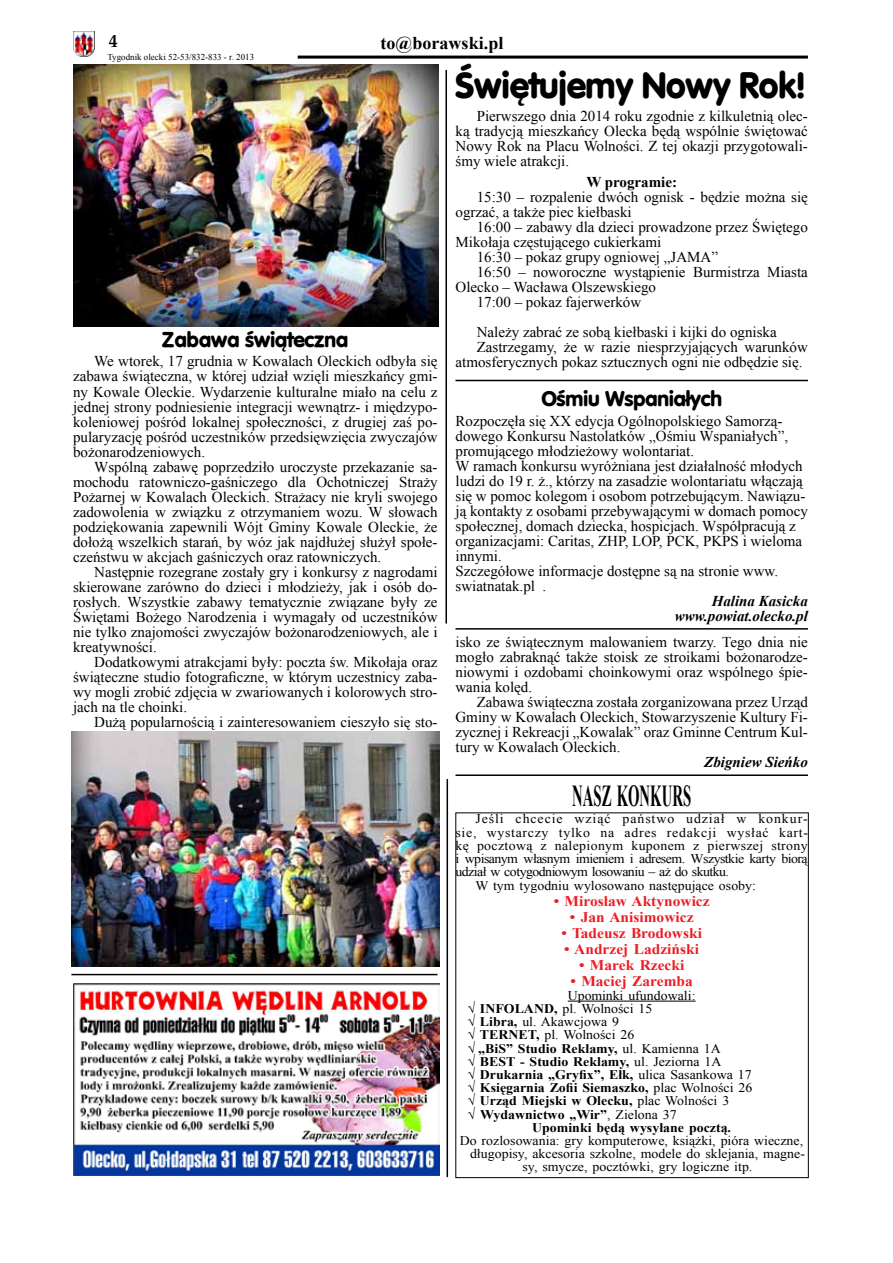
<style>
.page{position:relative;width:893px;height:1263px;background:#fff}
.page>*{position:absolute;margin:0;border:0;box-sizing:border-box;transform-origin:0 0}
.t1{font:700 36px "Vogue";color:#000}
.t2{font:700 30.45px "Times New Roman";letter-spacing:.005em;color:#000;scale:.48 1}
.t3{font:700 21px "Vogue";color:#000}
.t4{font:700 18px "Times New Roman";letter-spacing:.005em;color:#000}
.t5{font:700 18px "Palm Springs";color:#000}
.t6{font:15px/15px "Times New Roman";color:#000;text-align:justify}
.t7{font:italic 700 15px/15px "Times New Roman";color:#000;text-align:right}
.t8{font:700 15px "Times New Roman";color:#000}
.t9{font:700 14.7px "Times New Roman";color:#ed1d24;scale:1.05 1}
.t10{font:13.2px "Times New Roman";color:#000;scale:1.05 1}
.t11{font:700 13.2px "Times New Roman";color:#000;scale:1.05 1}
.t12{font:13.2px "Times New Roman";letter-spacing:-.04em;color:#000;scale:1.05 1}
.t13{font:13.2px "Times New Roman";letter-spacing:.05em;color:#000;scale:1.05 1}
.t14{font:13.2px "Times New Roman";letter-spacing:.025em;color:#000;scale:1.05 1}
.t15{font:13.2px "Times New Roman";letter-spacing:.07em;color:#000;scale:1.05 1}
.t16{font:9px "Times New Roman";color:#000}
.s1{font-weight:700}
.s2{font-weight:400}
</style>
<div class="page">
<img style="left:73px;top:32px;width:21px;height:25px">
<hr style="left:298px;top:56px;width:510px;height:3px;background:#000">
<div style="left:455px;top:812px;width:354px;height:366px;border:1px solid #000"></div>
<hr style="left:568px;top:1001px;width:128px;height:1px;background:#000">
<img style="left:73px;top:983px;width:366px;height:193px">
<hr style="left:455px;top:774px;width:353px;height:2px;background:#000">
<hr style="left:71px;top:974px;width:366px;height:1px;background:#000">
<img style="left:73px;top:65px;width:365px;height:261px">
<img style="left:71px;top:731px;width:368px;height:236px">
<hr style="left:455px;top:380px;width:353px;height:1px;background:#000">
<hr style="left:445px;top:70px;width:2px;height:553px;background:#000">
<hr style="left:455px;top:628px;width:353px;height:2px;background:#000">
<hr style="left:447px;top:779px;width:1px;height:398px;background:#000">
<p class="t5" style="left:109px;top:30px;width:10px">4</p>
<p class="t4" style="left:381px;top:31px;width:124px">to@borawski.pl</p>
<p class="t16" style="left:107px;top:51px;width:148px">Tygodnik olecki 52-53/832-833 - r. 2013</p>
<h1 class="t1" style="left:455px;top:62px;width:354px">Świętujemy Nowy Rok!</h1>
<p class="t6" style="left:455px;top:108px;width:354px;text-indent:21px">Pierwszego dnia 2014 roku zgodnie z kilkuletnią olec&shy;ką tradycją mieszkańcy Olecka będą wspólnie świętować Nowy Rok na Placu Wolności. Z tej okazji przygotowali&shy;śmy wiele atrakcji.</p>
<p class="t8" style="left:586px;top:171px;width:92px">W programie:</p>
<p class="t6" style="left:455px;top:189px;width:354px;text-indent:21px">15:30 – rozpalenie dwóch ognisk - będzie można się ogrzać, a także piec kiełbaski</p>
<p class="t6" style="left:477px;top:219px;width:333px">16:00 – zabawy dla dzieci prowadzone przez Świętego</p>
<p class="t6" style="left:455px;top:234px;width:207px">Mikołaja częstującego cukierkami</p>
<p class="t6" style="left:477px;top:249px;width:243px">16:30 – pokaz grupy ogniowej „JAMA”</p>
<p class="t6" style="left:477px;top:264px;width:333px">16:50 – noworoczne wystąpienie Burmistrza Miasta</p>
<p class="t6" style="left:455px;top:279px;width:202px">Olecko – Wacława Olszewskiego</p>
<p class="t6" style="left:477px;top:294px;width:166px">17:00 – pokaz fajerwerków</p>
<p class="t6" style="left:477px;top:324px;width:301px">Należy zabrać ze sobą kiełbaski i kijki do ogniska</p>
<p class="t6" style="left:477px;top:339px;width:333px">Zastrzegamy, że w razie niesprzyjających warunków</p>
<p class="t6" style="left:455px;top:354px;width:348px">atmosferycznych pokaz sztucznych ogni nie odbędzie się.</p>
<h3 class="t3" style="left:541px;top:385px;width:182px">Ośmiu Wspaniałych</h3>
<p class="t6" style="left:455px;top:413px;width:354px;text-align:left">Rozpoczęła się XX edycja Ogólnopolskiego Samorzą&shy;dowego Konkursu Nastolatków „Ośmiu Wspaniałych”, promującego młodzieżowy wolontariat.<br>W ramach konkursu wyróżniana jest działalność młodych ludzi do 19 r. ż., którzy na zasadzie wolontariatu włączają się w pomoc kolegom i osobom potrzebującym. Nawiązu&shy;ją kontakty z osobami przebywającymi w domach pomocy społecznej, domach dziecka, hospicjach. Współpracują z organizacjami: Caritas, ZHP, LOP, PCK, PKPS i wieloma innymi.<br>Szczegółowe informacje dostępne są na stronie www. swiatnatak.pl .</p>
<p class="t7" style="left:675px;top:593px;width:135px">Halina Kasicka www.powiat.olecko.pl</p>
<p class="t6" style="left:455px;top:635px;width:354px">isko ze świątecznym malowaniem twarzy. Tego dnia nie mogło zabraknąć także stoisk ze stroikami bożonarodze&shy;niowymi i ozdobami choinkowymi oraz wspólnego śpie&shy;wania kolęd.</p>
<p class="t6" style="left:455px;top:695px;width:354px;text-indent:21px">Zabawa świąteczna została zorganizowana przez Urząd Gminy w Kowalach Oleckich, Stowarzyszenie Kultury Fi&shy;zycznej i Rekreacji „Kowalak” oraz Gminne Centrum Kul&shy;tury w Kowalach Oleckich.</p>
<p class="t7" style="left:704px;top:754px;width:105px">Zbigniew Sieńko</p>
<h3 class="t3" style="left:162px;top:326px;width:187px">Zabawa świąteczna</h3>
<p class="t6" style="left:73px;top:354px;width:366px;text-indent:21px">We wtorek, 17 grudnia w Kowalach Oleckich odbyła się zabawa świąteczna, w której udział wzięli mieszkańcy gmi&shy;ny Kowale Oleckie. Wydarzenie kulturalne miało na celu z jednej strony podniesienie integracji wewnątrz- i międzypo&shy;koleniowej pośród lokalnej społeczności, z drugiej zaś po&shy;pularyzację pośród uczestników przedsięwzięcia zwyczajów bożonarodzeniowych.</p>
<p class="t6" style="left:73px;top:459px;width:366px;text-indent:21px">Wspólną zabawę poprzedziło uroczyste przekazanie sa&shy;mochodu ratowniczo-gaśniczego dla Ochotniczej Straży Pożarnej w Kowalach Oleckich. Strażacy nie kryli swojego zadowolenia w związku z otrzymaniem wozu. W słowach podziękowania zapewnili Wójt Gminy Kowale Oleckie, że dołożą wszelkich starań, by wóz jak najdłużej służył społe&shy;czeństwu w akcjach gaśniczych oraz ratowniczych.</p>
<p class="t6" style="left:73px;top:564px;width:366px;text-indent:21px">Następnie rozegrane zostały gry i konkursy z nagrodami skierowane zarówno do dzieci i młodzieży, jak i osób do&shy;rosłych. Wszystkie zabawy tematycznie związane były ze Świętami Bożego Narodzenia i wymagały od uczestników nie tylko znajomości zwyczajów bożonarodzeniowych, ale i kreatywności.</p>
<p class="t6" style="left:73px;top:654px;width:366px;text-indent:21px">Dodatkowymi atrakcjami były: poczta św. Mikołaja oraz świąteczne studio fotograficzne, w którym uczestnicy zaba&shy;wy mogli zrobić zdjęcia w zwariowanych i kolorowych stro&shy;jach na tle choinki.</p>
<p class="t6" style="left:94px;top:714px;width:345px">Dużą popularnością i zainteresowaniem cieszyło się sto-</p>
<h2 class="t2" style="left:572px;top:775px;width:249px">NASZ KONKURS</h2>
<p class="t15" style="left:475px;top:810px;width:318px">Jeśli chcecie wziąć państwo udział w konkur-</p>
<p class="t13" style="left:455px;top:823px;width:337px">sie, wystarczy tylko na adres redakcji wysłać kart-</p>
<p class="t14" style="left:455px;top:836px;width:337px">kę pocztową z nalepionym kuponem z pierwszej strony</p>
<p class="t12" style="left:455px;top:850px;width:337px">i wpisanym własnym imieniem i adresem. Wszystkie karty biorą</p>
<p class="t12" style="left:455px;top:863px;width:262px">udział w cotygodniowym losowaniu – aż do skutku.</p>
<p class="t10" style="left:475px;top:876px;width:269px">W tym tygodniu wylosowano następujące osoby:</p>
<p class="t9" style="left:554px;top:891px;width:150px">• Mirosław Aktynowicz</p>
<p class="t9" style="left:570px;top:907px;width:119px">• Jan Anisimowicz</p>
<p class="t9" style="left:561px;top:923px;width:135px">• Tadeusz Brodowski</p>
<p class="t9" style="left:564px;top:939px;width:130px">• Andrzej Ladziński</p>
<p class="t9" style="left:579px;top:955px;width:102px">• Marek Rzecki</p>
<p class="t9" style="left:570px;top:971px;width:118px">• Maciej Zaremba</p>
<p class="t10" style="left:568px;top:986px;width:123px">Upominki ufundowali:</p>
<p class="t10" style="left:467px;top:999px;width:178px">√ <span class="s1">INFOLAND,</span> pl. Wolności 15</p>
<p class="t10" style="left:467px;top:1013px;width:146px">√ <span class="s1">Libra,</span> ul. Akawcjowa 9</p>
<p class="t10" style="left:467px;top:1026px;width:160px">√ <span class="s1">TERNET,</span> pl. Wolności 26</p>
<p class="t11" style="left:467px;top:1039px;width:243px">√ „BiS” Studio Reklamy, <span class="s2">ul. Kamienna 1A</span></p>
<p class="t11" style="left:467px;top:1052px;width:244px">√ BEST - Studio Reklamy, <span class="s2">ul. Jeziorna 1A</span></p>
<p class="t11" style="left:467px;top:1065px;width:272px">√ Drukarnia „Gryfix”, Ełk, <span class="s2">ulica Sasankowa 17</span></p>
<p class="t11" style="left:467px;top:1078px;width:273px">√ Księgarnia Zofii Siemaszko, <span class="s2">plac Wolności 26</span></p>
<p class="t11" style="left:467px;top:1092px;width:251px">√ Urząd Miejski w Olecku, <span class="s2">plac Wolności 3</span></p>
<p class="t11" style="left:467px;top:1105px;width:201px">√ Wydawnictwo „Wir”<span class="s2">, Zielona 37</span></p>
<p class="t11" style="left:532px;top:1118px;width:191px">Upominki będą wysyłane pocztą.</p>
<p class="t10" style="left:460px;top:1132px;width:329px">Do rozlosowania: gry komputerowe, książki, pióra wieczne,</p>
<p class="t10" style="left:470px;top:1145px;width:321px">długopisy, akcesoria szkolne, modele do sklejania, magne-</p>
<p class="t10" style="left:523px;top:1158px;width:220px">sy, smycze, pocztówki, gry logiczne itp.</p>
</div>
